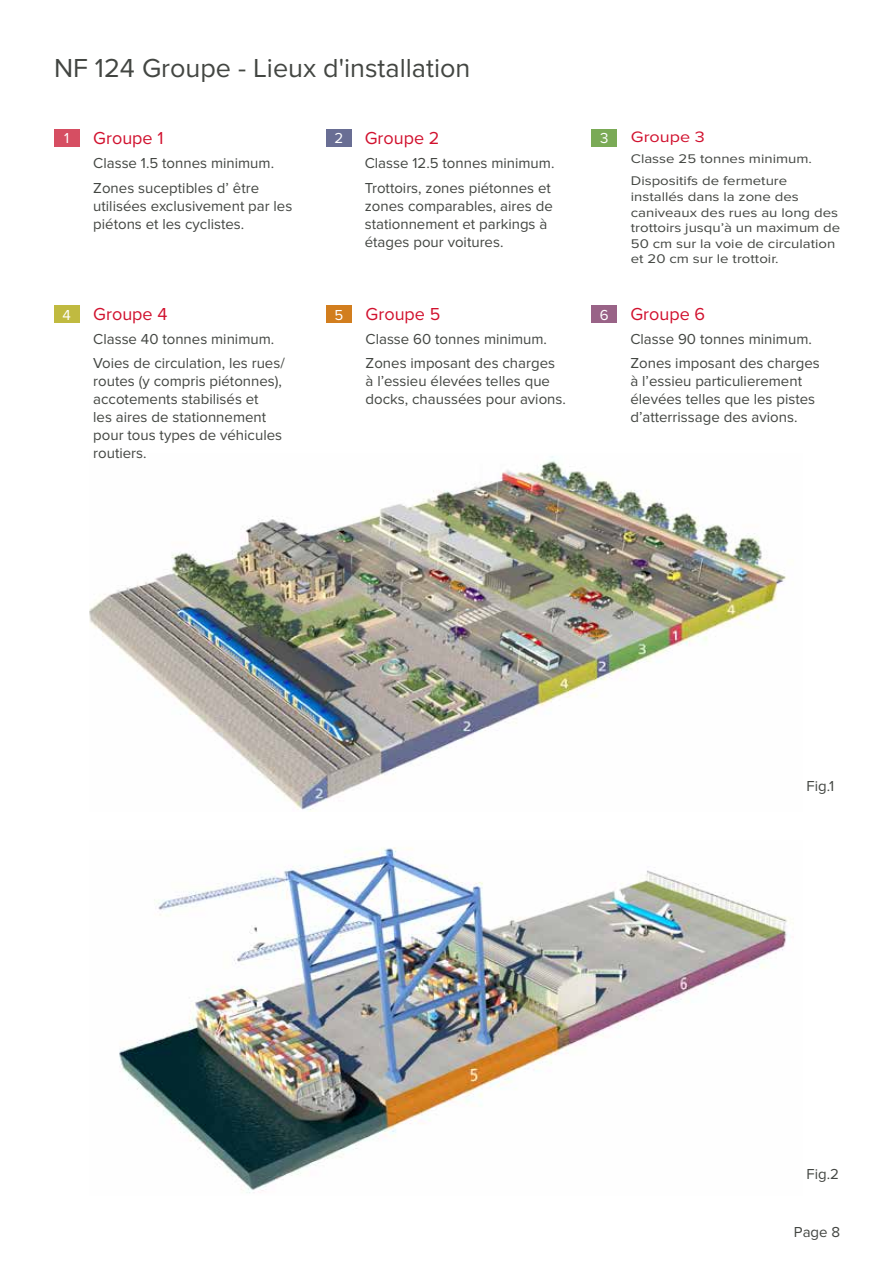
<style>
.page{position:relative;width:893px;height:1263px;background:#fff}
.page>*{position:absolute;margin:0;border:0;box-sizing:border-box;transform-origin:0 0}
.t1{font:27px "Proxima Nova";color:#434642}
.t2{font:18px "Proxima Nova";color:#d1112e}
.t3{font:15.6px "Proxima Nova";color:#d1112e;scale:1.15 1}
.t4{font:15px/18px "Proxima Nova";color:#434642}
.t5{font:15px "Proxima Nova";color:#fff}
.t6{font:13.05px/15.6px "Proxima Nova";color:#434642;scale:1.15 1}
</style>
<div class="page">
<img style="left:119px;top:847px;width:675px;height:346px">
<img style="left:89px;top:456px;width:698px;height:355px">
<div style="left:54px;top:130px;width:25px;height:17px;background:#d64e62"></div>
<div style="left:326px;top:130px;width:26px;height:17px;background:#696e94"></div>
<div style="left:592px;top:130px;width:25px;height:17px;background:#7aaa56"></div>
<div style="left:54px;top:306px;width:25px;height:17px;background:#c0ba40"></div>
<div style="left:326px;top:306px;width:26px;height:17px;background:#d27e1e"></div>
<div style="left:592px;top:306px;width:25px;height:17px;background:#996387"></div>
<h1 class="t1" style="left:54px;top:53px;width:418px">NF 124 Groupe - Lieux d'installation</h1>
<p class="t2" style="left:93px;top:128px;width:72px">Groupe 1</p>
<p class="t4" style="left:93px;top:150px;width:182px;line-height:24.3px">Classe 1.5 tonnes minimum.<br>Zones suceptibles d’ être</p>
<p class="t4" style="left:93px;top:197px;width:201px">utilisées exclusivement par les piétons et les cyclistes.</p>
<p class="t2" style="left:365px;top:128px;width:76px">Groupe 2</p>
<p class="t4" style="left:365px;top:150px;width:191px;line-height:24.3px">Classe 12.5 tonnes minimum.<br>Trottoirs, zones piétonnes et</p>
<p class="t4" style="left:365px;top:197px;width:190px">zones comparables, aires de stationnement et parkings à étages pour voitures.</p>
<p class="t5" style="left:64px;top:130px;width:7px">1</p>
<p class="t5" style="left:335px;top:130px;width:10px">2</p>
<p class="t5" style="left:600px;top:130px;width:10px">3</p>
<p class="t2" style="left:366px;top:303px;width:76px">Groupe 5</p>
<p class="t4" style="left:366px;top:326px;width:191px;line-height:24.3px">Classe 60 tonnes minimum.<br>Zones imposant des charges</p>
<p class="t4" style="left:366px;top:373px;width:202px">à l’essieu élevées telles que docks, chaussées pour avions.</p>
<p class="t2" style="left:93px;top:303px;width:76px">Groupe 4</p>
<p class="t4" style="left:93px;top:326px;width:193px;line-height:24.3px">Classe 40 tonnes minimum.<br>Voies de circulation, les rues/</p>
<p class="t4" style="left:93px;top:373px;width:190px">routes (y compris piétonnes), accotements stabilisés et<br>les aires de stationnement pour tous types de véhicules routiers.</p>
<p class="t5" style="left:62px;top:306px;width:10px">4</p>
<p class="t5" style="left:335px;top:306px;width:10px">5</p>
<p class="t5" style="left:600px;top:306px;width:10px">6</p>
<p class="t3" style="left:631px;top:128px;width:66px">Groupe 3</p>
<p class="t6" style="left:631px;top:147px;width:159px;line-height:22px">Classe 25 tonnes minimum.<br>Dispositifs de fermeture</p>
<p class="t6" style="left:631px;top:189px;width:184px">installés dans la zone des caniveaux des rues au long des trottoirs jusqu’à un maximum de<br>50 cm sur la voie de circulation et 20 cm sur le trottoir.</p>
<p class="t2" style="left:630px;top:303px;width:76px">Groupe 6</p>
<p class="t4" style="left:630px;top:326px;width:191px;line-height:24.3px">Classe 90 tonnes minimum.<br>Zones imposant des charges</p>
<p class="t4" style="left:630px;top:373px;width:186px">à l’essieu particulierement élevées telles que les pistes d’atterrissage des avions.</p>
<p class="t4" style="left:806px;top:777px;width:29px">Fig.1</p>
<p class="t4" style="left:806px;top:1165px;width:34px">Fig.2</p>
<p class="t4" style="left:794px;top:1223px;width:48px">Page 8</p>
</div>
